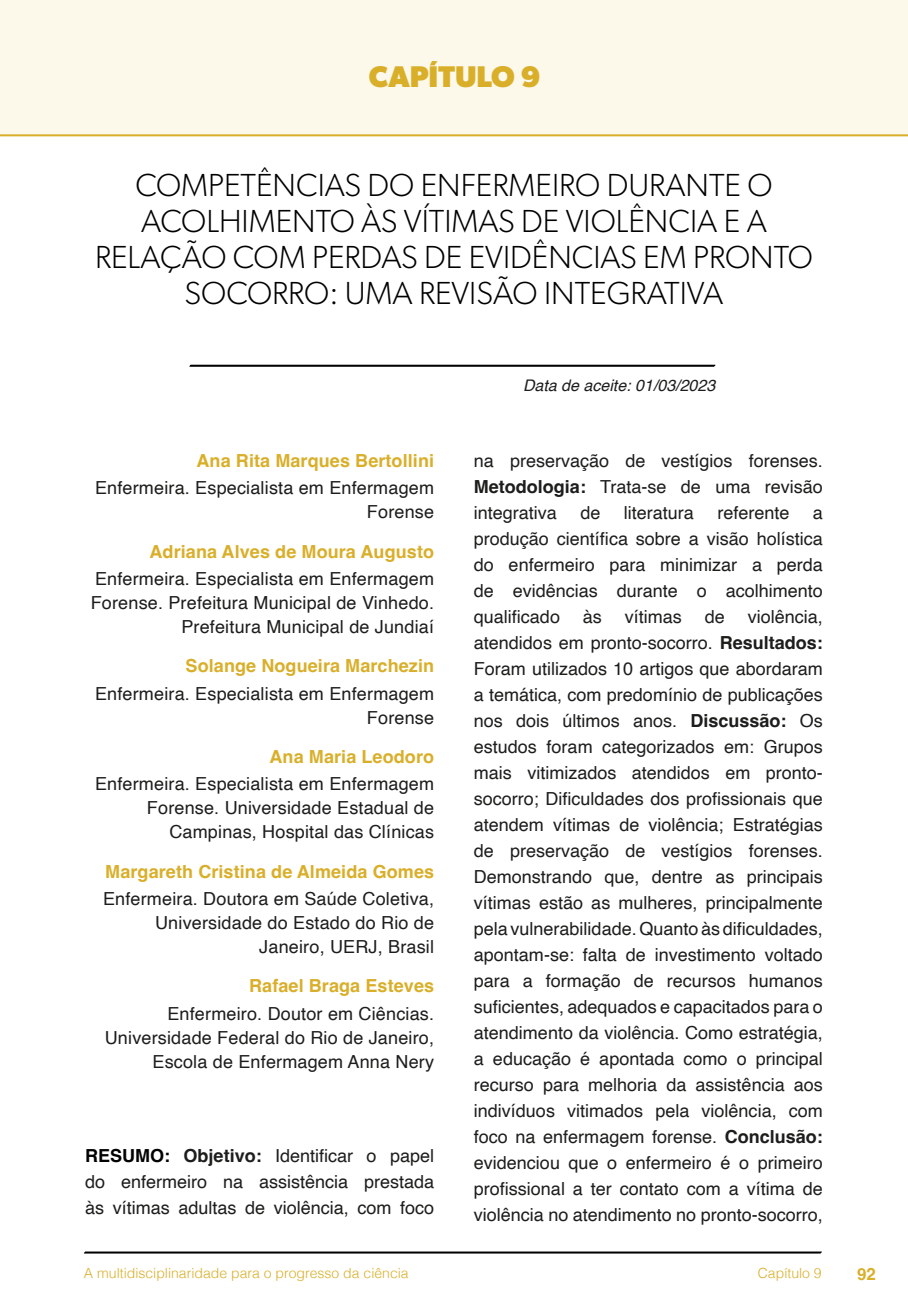
<style>
.page{position:relative;width:908px;height:1304px;background:#fff}
.page>*{position:absolute;margin:0;border:0;box-sizing:border-box;transform-origin:0 0}
.t1{font:300 32px/36px "Gibson";color:#000;text-align:center}
.t2{font:700 30px "Gibson";color:#d9af2a}
.t3{font:18px/26px "Helvetica";letter-spacing:.01em;color:#1d1d1b;text-align:right}
.t4{font:700 18px "Helvetica";letter-spacing:.005em;color:#d9af2a}
.t5{font:700 16.8px "Helvetica";color:#d9af2a}
.t6{font:italic 16px "Helvetica";color:#1d1d1b}
.t7{font:300 14px "Helvetica";color:#d9af2a}
.s1{font-weight:700;color:#020203}
.s2{font-weight:700}
</style>
<div class="page">
<svg style="left:84px;top:1251px;width:737px;height:3px;background:#515151"></svg>
<svg style="left:189px;top:364px;width:526px;height:3px;background:#4f4f4f"></svg>
<div style="left:0;top:0;width:907px;height:136px;background:#fcf8ea"></div>
<div style="left:44px;top:72px;width:68px;height:61px;background:#fcf8ea"></div>
<h2 class="t2" style="left:369px;top:58px;width:173px">CAPÍTULO 9</h2>
<h1 class="t1" style="left:95px;top:166px;width:719px">COMPETÊNCIAS DO ENFERMEIRO DURANTE O ACOLHIMENTO ÀS VÍTIMAS DE VIOLÊNCIA E A RELAÇÃO COM PERDAS DE EVIDÊNCIAS EM PRONTO SOCORRO: UMA REVISÃO INTEGRATIVA</h1>
<p class="t4" style="left:196px;top:450px;width:239px">Ana Rita Marques Bertollini</p>
<p class="t3" style="left:95px;top:477px;width:340px;line-height:24px">Enfermeira. Especialista em Enfermagem<br>Forense</p>
<p class="t4" style="left:149px;top:540px;width:286px">Adriana Alves de Moura Augusto</p>
<p class="t3" style="left:91px;top:567px;width:345px;line-height:24px">Enfermeira. Especialista em Enfermagem<br>Forense. Prefeitura Municipal de Vinhedo.<br>Prefeitura Municipal de Jundiaí</p>
<p class="t4" style="left:185px;top:655px;width:250px">Solange Nogueira Marchezin</p>
<p class="t3" style="left:95px;top:682px;width:340px;line-height:24px">Enfermeira. Especialista em Enfermagem<br>Forense</p>
<p class="t4" style="left:269px;top:746px;width:166px">Ana Maria Leodoro</p>
<p class="t3" style="left:95px;top:773px;width:340px;line-height:24px">Enfermeira. Especialista em Enfermagem<br>Forense. Universidade Estadual de<br>Campinas, Hospital das Clínicas</p>
<p class="t4" style="left:105px;top:860px;width:330px">Margareth Cristina de Almeida Gomes</p>
<p class="t3" style="left:103px;top:887px;width:332px;line-height:24px">Enfermeira. Doutora em Saúde Coletiva,<br>Universidade do Estado do Rio de<br>Janeiro, UERJ, Brasil</p>
<p class="t4" style="left:249px;top:975px;width:186px">Rafael Braga Esteves</p>
<p class="t3" style="left:105px;top:1002px;width:331px;line-height:24px">Enfermeiro. Doutor em Ciências.<br>Universidade Federal do Rio de Janeiro,<br>Escola de Enfermagem Anna Nery</p>
<p class="t3" style="left:85px;top:1143px;width:350px;text-align:justify"><span class="s1">RESUMO:</span> <span class="s2">Objetivo:</span> Identificar o papel do enfermeiro na assistência prestada às vítimas adultas de violência, com foco</p>
<p class="t6" style="left:523px;top:373px;width:194px">Data de aceite: 01/03/2023</p>
<p class="t3" style="left:473px;top:448px;width:350px;text-align:justify">na preservação de vestígios forenses.<br><span class="s2">Metodologia:</span> Trata-se de uma revisão integrativa</p>
<p class="t3" style="left:580px;top:500px;width:22px">de</p>
<p class="t3" style="left:623px;top:500px;width:72px">literatura</p>
<p class="t3" style="left:717px;top:500px;width:74px">referente</p>
<p class="t3" style="left:473px;top:500px;width:350px;text-align:justify;text-indent:339px">a produção científica sobre a visão holística do enfermeiro para minimizar a perda de evidências durante o acolhimento qualificado</p>
<p class="t3" style="left:582px;top:604px;width:21px">às</p>
<p class="t3" style="left:624px;top:604px;width:59px">vítimas</p>
<p class="t3" style="left:704px;top:604px;width:22px">de</p>
<p class="t3" style="left:473px;top:604px;width:350px;text-align:justify;text-indent:274px">violência, atendidos em pronto-socorro. <span class="s2">Resultados:<br></span>Foram utilizados 10 artigos que abordaram a temática, com predomínio de publicações nos dois últimos anos. <span class="s2">Discussão:</span> Os estudos foram categorizados em: Grupos mais vitimizados atendidos em pronto&shy;socorro; Dificuldades dos profissionais que atendem vítimas de violência; Estratégias de preservação de vestígios forenses.<br>Demonstrando que, dentre as principais vítimas estão as mulheres, principalmente pela vulnerabilidade. Quanto às dificuldades, apontam-se: falta de investimento voltado para a formação de recursos humanos suficientes, adequados e capacitados para o atendimento da violência. Como estratégia, a educação é apontada como o principal recurso para melhoria da assistência aos indivíduos vitimados pela violência, com foco na enfermagem forense. <span class="s2">Conclusão: </span>evidenciou que o enfermeiro é o primeiro profissional a ter contato com a vítima de violência no atendimento no pronto-socorro,</p>
<p class="t7" style="left:84px;top:1261px;width:326px">A multidisciplinaridade para o progresso da ciência</p>
<p class="t7" style="left:757px;top:1261px;width:65px">Capítulo 9</p>
<p class="t5" style="left:856px;top:1264px;width:20px">92</p>
</div>
